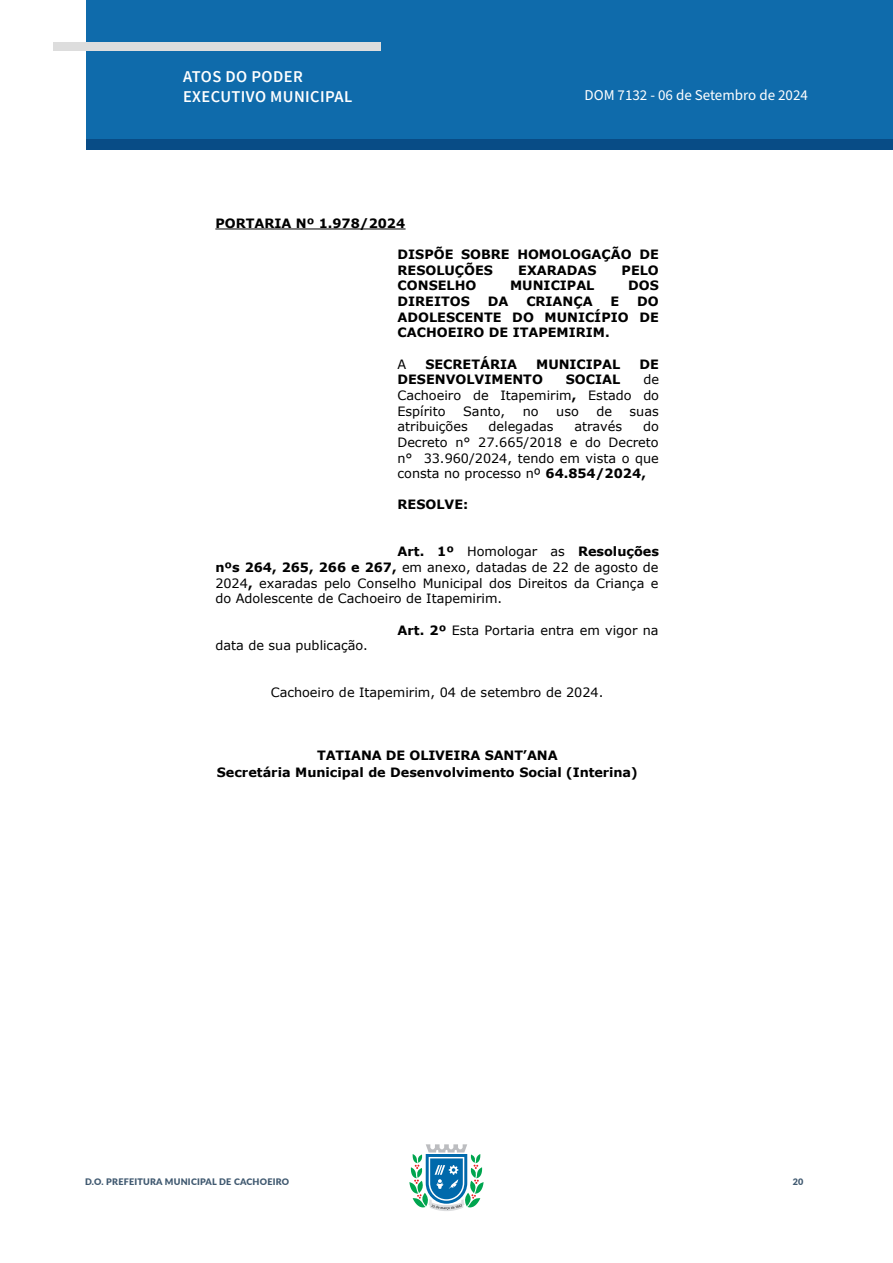
<style>
.page{position:relative;width:893px;height:1263px;background:#fff}
.page>*{position:absolute;margin:0;border:0;box-sizing:border-box;transform-origin:0 0}
.t1{font:600 16.5px/19.8px "Source Sans Pro";letter-spacing:.025em;color:#fff}
.t2{font:15px "Source Sans Pro";color:#fff}
.t3{font:12.9px/15.6px "Verdana";color:#000;text-align:justify}
.t4{font:700 12.9px/15.6px "Verdana";color:#000}
.t5{font:900 9px "Lato";letter-spacing:.025em;color:#405970}
.s1{font-weight:700}
</style>
<div class="page">
<svg style="left:409px;top:1144px;width:75px;height:67px"></svg>
<div style="left:86px;top:0;width:807px;height:140px;background:#0f6bab"></div>
<div style="left:87px;top:140px;width:806px;height:10px;background:#084c86"></div>
<div style="left:53px;top:42px;width:328px;height:9px;background:#ddd"></div>
<hr style="left:0;top:0;width:1px;height:140px;background:#0f6bab">
<hr style="left:215px;top:229px;width:191px;height:1px;background:#000">
<p class="t1" style="left:183px;top:67px;width:171px">ATOS DO PODER<br>EXECUTIVO MUNICIPAL</p>
<p class="t2" style="left:584px;top:85px;width:225px">DOM 7132 - 06 de Setembro de 2024</p>
<p class="t4" style="left:215px;top:215px;width:191px">PORTARIA Nº 1.978/2024</p>
<p class="t4" style="left:397px;top:246px;width:263px">DISPÕE SOBRE HOMOLOGAÇÃO DE<br>RESOLUÇÕES</p>
<p class="t4" style="left:518px;top:262px;width:80px">EXARADAS</p>
<p class="t4" style="left:622px;top:262px;width:39px">PELO</p>
<p class="t4" style="left:397px;top:278px;width:80px">CONSELHO</p>
<p class="t4" style="left:510px;top:278px;width:86px">MUNICIPAL</p>
<p class="t4" style="left:628px;top:278px;width:32px">DOS</p>
<p class="t4" style="left:397px;top:293px;width:74px">DIREITOS</p>
<p class="t4" style="left:488px;top:293px;width:22px">DA</p>
<p class="t4" style="left:526px;top:293px;width:68px">CRIANÇA</p>
<p class="t4" style="left:611px;top:293px;width:10px">E</p>
<p class="t4" style="left:397px;top:293px;width:263px;text-align:justify;text-indent:240px">DO ADOLESCENTE DO MUNICÍPIO DE CACHOEIRO DE ITAPEMIRIM.</p>
<p class="t3" style="left:397px;top:357px;width:10px">A</p>
<p class="t4" style="left:425px;top:356px;width:93px">SECRETÁRIA</p>
<p class="t4" style="left:536px;top:356px;width:86px">MUNICIPAL</p>
<p class="t4" style="left:640px;top:356px;width:21px">DE</p>
<p class="t4" style="left:397px;top:371px;width:147px">DESENVOLVIMENTO</p>
<p class="t4" style="left:566px;top:371px;width:56px">SOCIAL</p>
<p class="t3" style="left:397px;top:373px;width:263px;text-indent:246px">de Cachoeiro de Itapemirim<span class="s1">,</span> Estado do Espírito</p>
<p class="t3" style="left:463px;top:404px;width:44px">Santo,</p>
<p class="t3" style="left:523px;top:404px;width:17px">no</p>
<p class="t3" style="left:556px;top:404px;width:24px">uso</p>
<p class="t3" style="left:596px;top:404px;width:17px">de</p>
<p class="t3" style="left:630px;top:404px;width:31px">suas</p>
<p class="t3" style="left:397px;top:419px;width:72px">atribuições</p>
<p class="t3" style="left:489px;top:419px;width:66px">delegadas</p>
<p class="t3" style="left:574px;top:419px;width:49px">através</p>
<p class="t3" style="left:397px;top:419px;width:263px;text-indent:246px">do Decreto n° 27.665/2018 e do Decreto n° 33.960/2024, tendo em vista o que consta no processo nº <span class="s1">64.854/2024,</span></p>
<p class="t4" style="left:397px;top:496px;width:72px">RESOLVE:</p>
<p class="t3" style="left:215px;top:545px;width:445px;text-indent:182px"><span class="s1">Art. 1º</span> Homologar as <span class="s1">Resoluções nºs 264, 265, 266 e 267,</span> em anexo, datadas de 22 de agosto de 2024<span class="s1">,</span> exaradas pelo Conselho Municipal dos Direitos da Criança e do Adolescente de Cachoeiro de Itapemirim.</p>
<p class="t3" style="left:397px;top:623px;width:263px"><span class="s1">Art. 2º</span> Esta Portaria entra em vigor na</p>
<p class="t3" style="left:215px;top:638px;width:154px">data de sua publicação.</p>
<p class="t3" style="left:271px;top:685px;width:334px">Cachoeiro de Itapemirim, 04 de setembro de 2024.</p>
<p class="t4" style="left:217px;top:747px;width:423px;line-height:16.4px;text-indent:100px">TATIANA DE OLIVEIRA SANT’ANA<br>Secretária Municipal de Desenvolvimento Social (Interina)</p>
<p class="t5" style="left:85px;top:1175px;width:206px">D.O. PREFEITURA MUNICIPAL DE CACHOEIRO</p>
<p class="t5" style="left:793px;top:1175px;width:12px">20</p>
</div>
